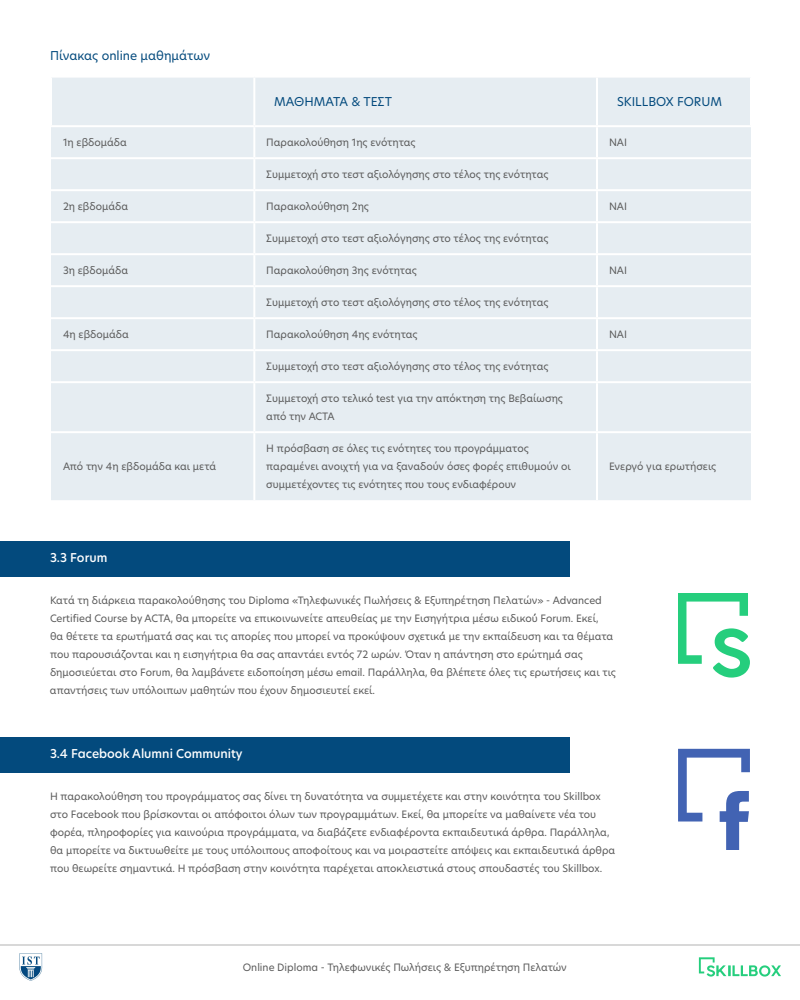
<style>
.page{position:relative;width:800px;height:1000px;background:#fff}
.page>*{position:absolute;margin:0;border:0;box-sizing:border-box;transform-origin:0 0}
.t1{font:12px "Hero New";color:#034a7d}
.t2{font:500 12px "Hero New";color:#fff}
.t3{font:10px/18px "Hero New";color:#5a5a5a}
</style>
<div class="page">
<img style="left:20px;top:953px;width:23px;height:28px">
<svg style="left:699px;top:957px;width:82px;height:20px"></svg>
<hr style="left:0;top:945px;width:800px;height:1px;background:#b3b3b3">
<div style="left:0;top:541px;width:570px;height:36px;background:#034a7d"></div>
<div style="left:0;top:737px;width:570px;height:36px;background:#034a7d"></div>
<div style="left:52px;top:78px;width:698px;height:47px;background:#e6edf2"></div>
<div style="left:51px;top:127px;width:700px;height:373px;background:#e6edf2"></div>
<hr style="left:253px;top:78px;width:2px;height:47px;background:#fff">
<hr style="left:596px;top:78px;width:2px;height:47px;background:#fff">
<hr style="left:253px;top:127px;width:2px;height:30px;background:#fff">
<hr style="left:596px;top:127px;width:2px;height:30px;background:#fff">
<hr style="left:51px;top:157px;width:203px;height:2px;background:#fff">
<hr style="left:254px;top:157px;width:343px;height:2px;background:#fff">
<hr style="left:253px;top:159px;width:2px;height:30px;background:#fff">
<hr style="left:597px;top:157px;width:154px;height:2px;background:#fff">
<hr style="left:596px;top:159px;width:2px;height:30px;background:#fff">
<hr style="left:51px;top:189px;width:203px;height:2px;background:#fff">
<hr style="left:254px;top:189px;width:343px;height:2px;background:#fff">
<hr style="left:253px;top:191px;width:2px;height:30px;background:#fff">
<hr style="left:597px;top:189px;width:154px;height:2px;background:#fff">
<hr style="left:596px;top:191px;width:2px;height:30px;background:#fff">
<hr style="left:51px;top:221px;width:203px;height:2px;background:#fff">
<hr style="left:254px;top:221px;width:343px;height:2px;background:#fff">
<hr style="left:253px;top:223px;width:2px;height:30px;background:#fff">
<hr style="left:597px;top:221px;width:154px;height:2px;background:#fff">
<hr style="left:596px;top:223px;width:2px;height:30px;background:#fff">
<hr style="left:51px;top:253px;width:203px;height:2px;background:#fff">
<hr style="left:254px;top:253px;width:343px;height:2px;background:#fff">
<hr style="left:253px;top:255px;width:2px;height:30px;background:#fff">
<hr style="left:597px;top:253px;width:154px;height:2px;background:#fff">
<hr style="left:596px;top:255px;width:2px;height:30px;background:#fff">
<hr style="left:51px;top:285px;width:203px;height:2px;background:#fff">
<hr style="left:254px;top:285px;width:343px;height:2px;background:#fff">
<hr style="left:253px;top:287px;width:2px;height:30px;background:#fff">
<hr style="left:597px;top:285px;width:154px;height:2px;background:#fff">
<hr style="left:596px;top:287px;width:2px;height:30px;background:#fff">
<hr style="left:51px;top:317px;width:203px;height:2px;background:#fff">
<hr style="left:254px;top:317px;width:343px;height:2px;background:#fff">
<hr style="left:253px;top:319px;width:2px;height:30px;background:#fff">
<hr style="left:597px;top:317px;width:154px;height:2px;background:#fff">
<hr style="left:596px;top:319px;width:2px;height:30px;background:#fff">
<hr style="left:51px;top:349px;width:203px;height:2px;background:#fff">
<hr style="left:254px;top:349px;width:343px;height:2px;background:#fff">
<hr style="left:253px;top:351px;width:2px;height:30px;background:#fff">
<hr style="left:597px;top:349px;width:154px;height:2px;background:#fff">
<hr style="left:596px;top:351px;width:2px;height:30px;background:#fff">
<hr style="left:51px;top:381px;width:203px;height:2px;background:#fff">
<hr style="left:254px;top:381px;width:343px;height:2px;background:#fff">
<hr style="left:253px;top:383px;width:2px;height:48px;background:#fff">
<hr style="left:597px;top:381px;width:154px;height:2px;background:#fff">
<hr style="left:596px;top:383px;width:2px;height:48px;background:#fff">
<hr style="left:51px;top:431px;width:203px;height:2px;background:#fff">
<hr style="left:254px;top:431px;width:343px;height:2px;background:#fff">
<hr style="left:253px;top:433px;width:2px;height:67px;background:#fff">
<hr style="left:597px;top:431px;width:154px;height:2px;background:#fff">
<hr style="left:596px;top:433px;width:2px;height:67px;background:#fff">
<svg style="left:678px;top:593px;width:72px;height:85px"></svg>
<svg style="left:678px;top:749px;width:72px;height:101px"></svg>
<p class="t1" style="left:50px;top:47px;width:162px">Πίνακας online μαθημάτων</p>
<p class="t1" style="left:274px;top:94px;width:119px">ΜΑΘΗΜΑΤΑ &amp; ΤΕΣΤ</p>
<p class="t1" style="left:617px;top:94px;width:107px">SKILLBOX FORUM</p>
<p class="t3" style="left:63px;top:133px;width:65px">1η εβδομάδα</p>
<p class="t3" style="left:266px;top:133px;width:151px">Παρακολούθηση 1ης ενότητας</p>
<p class="t3" style="left:609px;top:133px;width:20px">ΝΑΙ</p>
<p class="t3" style="left:266px;top:165px;width:284px">Συμμετοχή στο τεστ αξιολόγησης στο τέλος της ενότητας</p>
<p class="t3" style="left:63px;top:197px;width:67px">2η εβδομάδα</p>
<p class="t3" style="left:266px;top:197px;width:104px">Παρακολούθηση 2ης</p>
<p class="t3" style="left:609px;top:197px;width:20px">ΝΑΙ</p>
<p class="t3" style="left:266px;top:229px;width:284px">Συμμετοχή στο τεστ αξιολόγησης στο τέλος της ενότητας</p>
<p class="t3" style="left:63px;top:261px;width:67px">3η εβδομάδα</p>
<p class="t3" style="left:266px;top:261px;width:152px">Παρακολούθηση 3ης ενότητας</p>
<p class="t3" style="left:609px;top:261px;width:20px">ΝΑΙ</p>
<p class="t3" style="left:266px;top:293px;width:284px">Συμμετοχή στο τεστ αξιολόγησης στο τέλος της ενότητας</p>
<p class="t3" style="left:63px;top:325px;width:67px">4η εβδομάδα</p>
<p class="t3" style="left:266px;top:325px;width:153px">Παρακολούθηση 4ης ενότητας</p>
<p class="t3" style="left:609px;top:325px;width:20px">ΝΑΙ</p>
<p class="t3" style="left:266px;top:357px;width:284px">Συμμετοχή στο τεστ αξιολόγησης στο τέλος της ενότητας</p>
<p class="t3" style="left:266px;top:389px;width:298px">Συμμετοχή στο τελικό test για την από κτηση της Βεβαίωσης από την ACTA</p>
<p class="t3" style="left:63px;top:457px;width:155px">Από την 4η εβδομάδα και μετά</p>
<p class="t3" style="left:266px;top:439px;width:306px">Η πρόσβαση σε όλες τις ενότητες του προγρά μματος παραμένει ανοιχτή για να ξαναδούν όσες φορές επιθυμούν οι συμμετέχοντες τις ενότητες που τους ενδιαφέ ρουν</p>
<p class="t3" style="left:609px;top:457px;width:109px">Ενεργό για ερωτή σεις</p>
<p class="t2" style="left:50px;top:550px;width:59px">3.3 Forum</p>
<p class="t3" style="left:50px;top:591px;width:568px">Κατά τη διάρκεια παρακολούθησης του Diploma «Τηλεφωνικές Πωλήσεις &amp; Εξυπηρέτηση Πελατών» - Advanced Certified Course by ACTA, θα μπορείτε να επικοινωνείτε απευθείας με την Εισηγήτρια μέσω ειδικού́ Forum. Εκεί,<br>θα θέτετε τα ερωτήματά́ σας και τις απορίες που μπορεί να προκύψουν σχετικά́ με την εκπαίδευση και τα θέ ματα που παρουσιάζονται και η εισηγήτρια θα σας απαντάει εντός 72 ωρών. Όταν η απάντηση στο ερώτημά́ σας δημοσιεύεται στο Forum, θα λαμβάνετε ειδοποίηση μέσω email. Παράλληλα, θα βλέπετε όλες τις ερωτή σεις και τις απαντή σεις των υπόλοιπων μαθητών που έχουν δημοσιευτεί εκεί.</p>
<p class="t2" style="left:50px;top:746px;width:194px">3.4 Facebook Alumni Community</p>
<p class="t3" style="left:50px;top:787px;width:567px">Η παρακολούθηση του προγράμματος σας δίνει τη δυνατότητα να συμμετέχετε και στην κοινότητα του Skillbox στο Facebook που βρίσκονται οι απόφοιτοι όλων των προγραμμάτων. Εκεί, θα μπορείτε να μαθαίνετε νέα του φορέα, πληροφορίες για καινούρια προγράμματα, να διαβάζετε ενδιαφέροντα εκπαιδευτικά άρθρα. Παράλληλα, θα μπορείτε να δικτυωθείτε με τους υπόλοιπους αποφοίτους και να μοιραστείτε απόψεις και εκπαιδευτικά άρθρα που θεωρείτε σημαντικά. Η πρόσβαση στην κοινότητα παρέχεται αποκλειστικά στους σπουδαστές του Skillbox.</p>
<p class="t3" style="left:243px;top:958px;width:326px">Online Diploma - Τηλεφωνικές Πωλήσεις &amp; Εξυπηρέτηση Πελατών</p>
</div>
